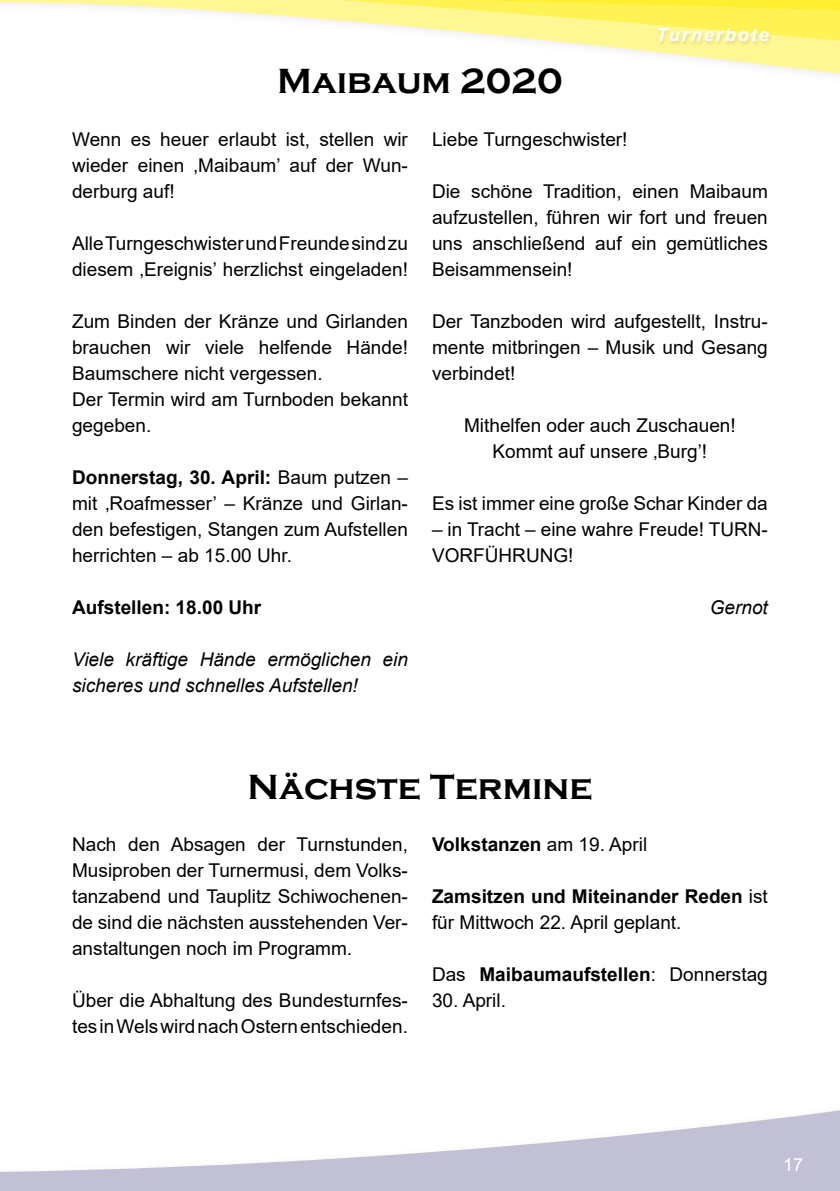
<style>
.page{position:relative;width:840px;height:1191px;background:#fff}
.page>*{position:absolute;margin:0;border:0;box-sizing:border-box;transform-origin:0 0}
.t1{font:700 36px "Copperplate Gothic";color:#000}
.t2{font:19px/26px "Arial";color:#000;text-align:justify}
.t3{font:700 19px "Arial";color:#000}
.t4{font:italic 19px/26px "Arial";color:#000}
.t5{font:italic 700 18px "Arial";letter-spacing:.11em;color:#fff}
.t6{font:18px "Arial";color:#fff}
.s1{font-weight:700}
.s2{font-weight:400}
</style>
<div class="page">
<svg style="left:0;top:1110px;width:839px;height:81px;fill:#c2c0d5"></svg>
<svg style="left:545px;top:41px;width:294px;height:34px"></svg>
<svg style="left:0;top:0;width:839px;height:41px"></svg>
<div style="left:656px;top:29px;width:115px;height:17px;background:#000;opacity:.1"></div>
<p class="t5" style="left:655px;top:23px;width:114px">Turnerbote</p>
<h1 class="t1" style="left:277px;top:61px;width:287px">Maibaum 2020</h1>
<p class="t2" style="left:72px;top:126px;width:337px">Wenn es heuer erlaubt ist, stellen wir wieder einen ‚Maibaum’ auf der Wun&shy;derburg auf!</p>
<p class="t2" style="left:72px;top:230px;width:337px">Alle Turngeschwister und Freunde sind zu diesem ‚Ereignis’ herzlichst eingeladen!</p>
<p class="t2" style="left:72px;top:308px;width:337px;text-align:left">Zum Binden der Kränze und Girlanden brauchen wir viele helfende Hände!<br>Baumschere nicht vergessen.<br>Der Termin wird am Turnboden bekannt gegeben.</p>
<p class="t2" style="left:72px;top:464px;width:337px"><span class="s1">Donnerstag, 30. April:</span> Baum putzen – mit ‚Roafmesser’ – Kränze und Girlan&shy;den befestigen, Stangen zum Aufstellen herrichten – ab 15.00 Uhr.</p>
<p class="t3" style="left:72px;top:594px;width:190px">Aufstellen: 18.00 Uhr</p>
<p class="t4" style="left:72px;top:646px;width:337px">Viele kräftige Hände ermöglichen ein sicheres und schnelles Aufstellen!</p>
<p class="t2" style="left:432px;top:126px;width:197px">Liebe Turngeschwister!</p>
<p class="t2" style="left:432px;top:178px;width:337px">Die schöne Tradition, einen Maibaum aufzustellen, führen wir fort und freuen uns anschließend auf ein gemütliches Beisammensein!</p>
<p class="t2" style="left:432px;top:308px;width:337px">Der Tanzboden wird aufgestellt, Instru&shy;mente mitbringen – Musik und Gesang verbindet!</p>
<p class="t2" style="left:464px;top:412px;width:273px;text-align:center">Mithelfen oder auch Zuschauen!<br>Kommt auf unsere ‚Burg’!</p>
<p class="t2" style="left:432px;top:490px;width:337px">Es ist immer eine große Schar Kinder da</p>
<p class="t2" style="left:432px;top:516px;width:337px">– in Tracht – eine wahre Freude! TURN-<br>VORFÜHRUNG!</p>
<p class="t4" style="left:709px;top:594px;width:60px">Gernot</p>
<h1 class="t1" style="left:247px;top:767px;width:346px">Nächste Termine</h1>
<p class="t2" style="left:72px;top:831px;width:337px">Nach den Absagen der Turnstunden, Musiproben der Turnermusi, dem Volks&shy;tanzabend und Tauplitz Schiwochenen&shy;de sind die nächsten ausstehenden Ver&shy;anstaltungen noch im Programm.</p>
<p class="t2" style="left:72px;top:987px;width:337px">Über die Abhaltung des Bundesturnfes&shy;tes in Wels wird nach Ostern entschieden.</p>
<p class="t3" style="left:432px;top:831px;width:217px">Volkstanzen <span class="s2">am 19. April</span></p>
<p class="t2" style="left:432px;top:883px;width:337px"><span class="s1">Zamsitzen und Miteinander Reden</span> ist für Mittwoch 22. April geplant.</p>
<p class="t3" style="left:432px;top:961px;width:337px"><span class="s2">Das</span> Maibaumaufstellen<span class="s2">: Donnerstag</span></p>
<p class="t2" style="left:432px;top:987px;width:75px">30. April.</p>
<p class="t6" style="left:782px;top:1152px;width:22px">17</p>
</div>
